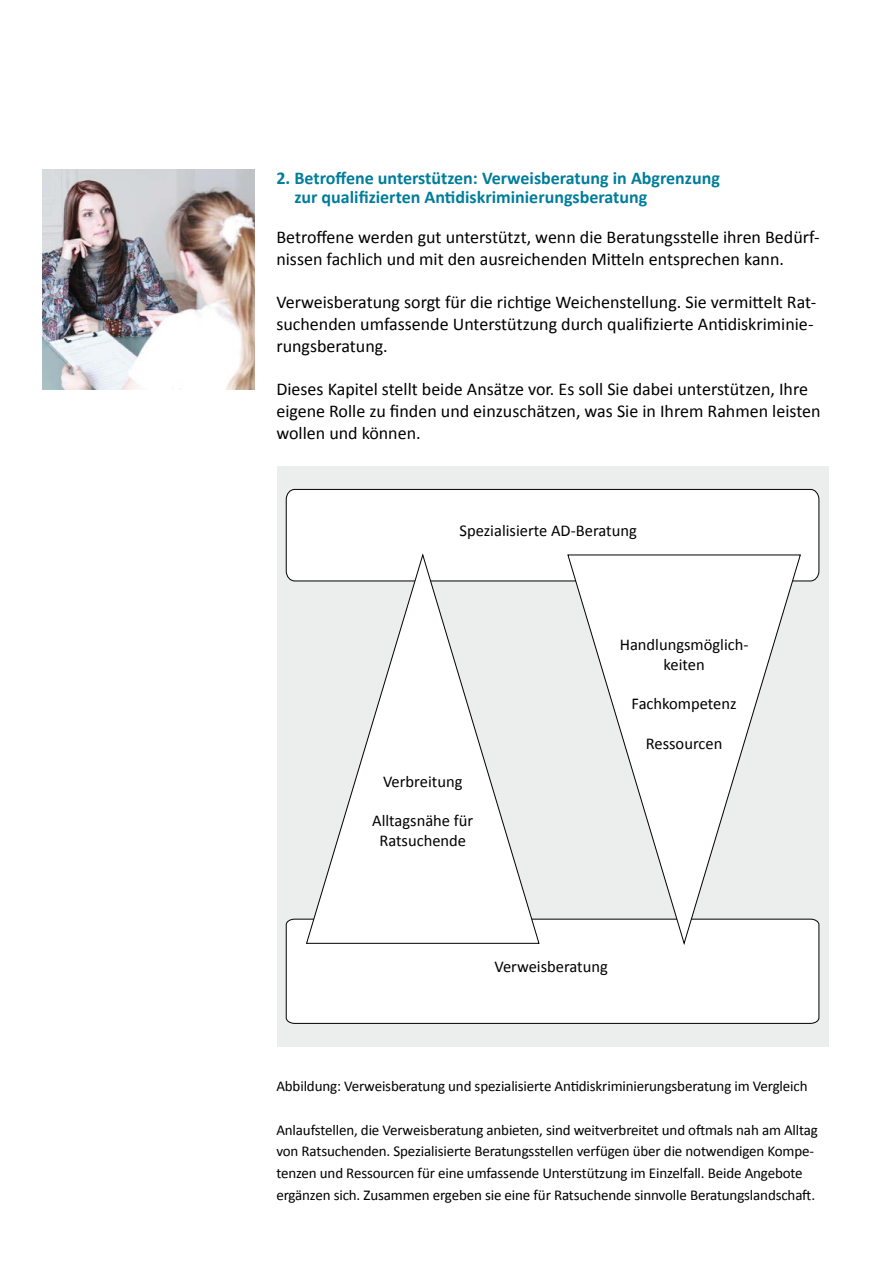
<style>
.page{position:relative;width:893px;height:1263px;background:#fff}
.page>*{position:absolute;margin:0;border:0;box-sizing:border-box;transform-origin:0 0}
.Lauftext{font:18px/21.8px "Calibri";color:#000}
.t1{font:700 18px/19.5px "Calibri";color:#007d9b}
.t2{font:16.5px/19.8px "Calibri";color:#000;text-align:center}
.Lauftext-2{font:15px/21.8px "Calibri";letter-spacing:-.01em;color:#000}
</style>
<div class="page">
<div style="left:277px;top:466px;width:551px;height:580px;background:#eceded"></div>
<div style="left:285px;top:489px;width:535px;height:93px;background:#fff"></div>
<div style="left:285px;top:918px;width:535px;height:106px;background:#fff"></div>
<svg style="left:306px;top:552px;width:234px;height:392px"></svg>
<svg style="left:567px;top:554px;width:234px;height:392px"></svg>
<img style="left:42px;top:169px;width:212px;height:220px">
<h3 class="t1" style="left:294px;top:167px;width:427px;text-indent:-18px">2. Betroffene unterstützen: Verweisberatung in Abgrenzung zur qualifizierten Antidiskriminierungsberatung</h3>
<p class="Lauftext" style="left:276px;top:225px;width:545px">Betroffene werden gut unterstützt, wenn die Beratungsstelle ihren Bedürf&shy;nissen fachlich und mit den ausreichenden Mitteln entsprechen kann.</p>
<p class="Lauftext" style="left:276px;top:290px;width:541px">Verweisberatung sorgt für die richtige Weichenstellung. Sie vermittelt Rat&shy;suchenden umfassende Unterstützung durch qualifizierte Antidiskriminie&shy;rungsberatung.</p>
<p class="Lauftext" style="left:276px;top:377px;width:546px">Dieses Kapitel stellt beide Ansätze vor. Es soll Sie dabei unterstützen, Ihre eigene Rolle zu finden und einzuschätzen, was Sie in Ihrem Rahmen leisten wollen und können.</p>
<p class="t2" style="left:459px;top:520px;width:179px">Spezialisierte AD-Beratung</p>
<p class="t2" style="left:383px;top:770px;width:81px">Verbreitung</p>
<p class="t2" style="left:372px;top:810px;width:103px">Alltagsnähe für<br>Ratsuchende</p>
<p class="t2" style="left:620px;top:634px;width:130px">Handlungsmöglich&shy;keiten</p>
<p class="t2" style="left:632px;top:693px;width:107px">Fachkompetenz</p>
<p class="t2" style="left:646px;top:733px;width:78px">Ressourcen</p>
<p class="t2" style="left:494px;top:956px;width:115px">Verweisberatung</p>
<p class="Lauftext-2" style="left:276px;top:1075px;width:533px">Abbildung: Verweisberatung und spezialisierte Antidiskriminierungsberatung im Vergleich</p>
<p class="Lauftext-2" style="left:276px;top:1118px;width:543px">Anlaufstellen, die Verweisberatung anbieten, sind weitverbreitet und oftmals nah am Alltag von Ratsuchenden. Spezialisierte Beratungsstellen verfügen über die notwendigen Kompe&shy;tenzen und Ressourcen für eine umfassende Unterstützung im Einzelfall. Beide Angebote ergänzen sich. Zusammen ergeben sie eine für Ratsuchende sinnvolle Beratungslandschaft.</p>
</div>
